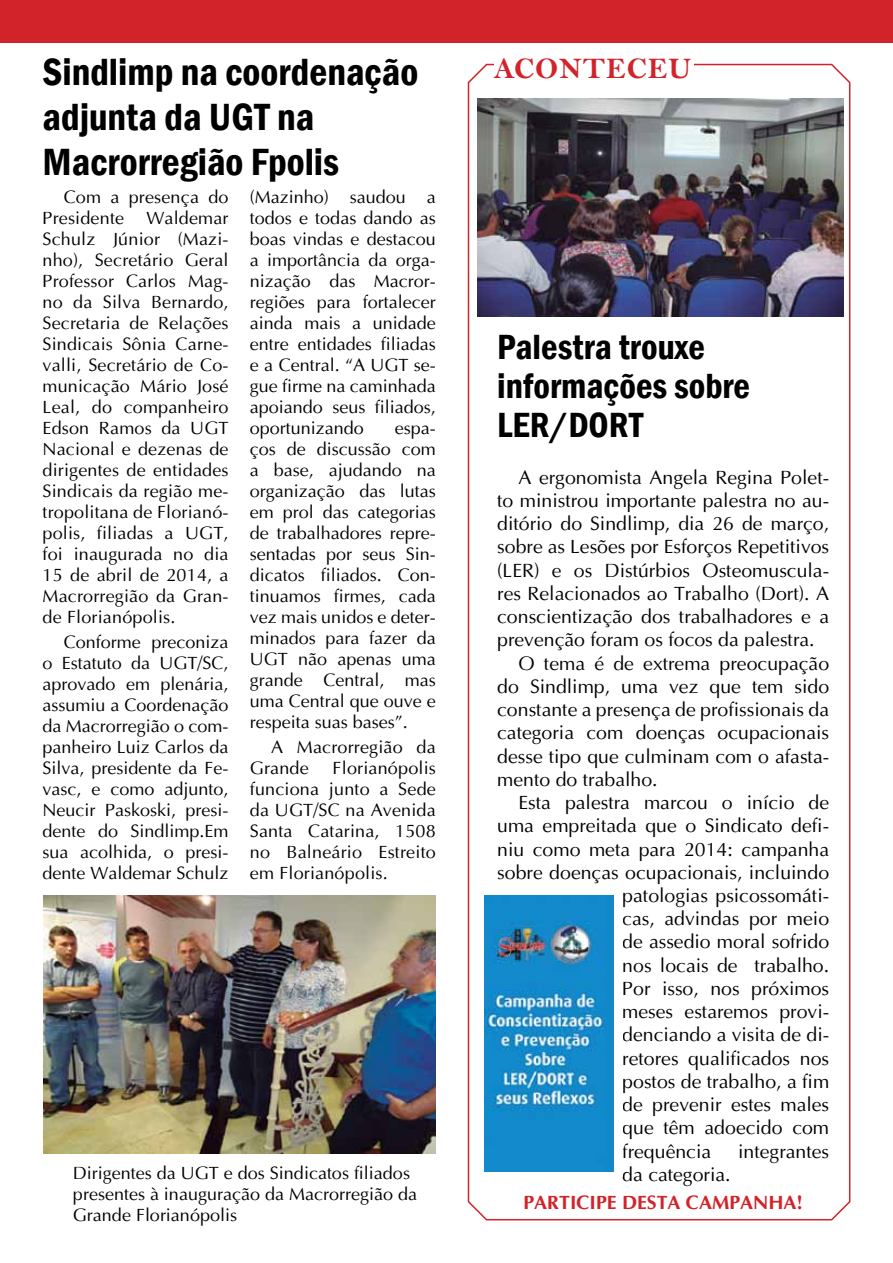
<style>
.page{position:relative;width:893px;height:1263px;background:#fff}
.page>*{position:absolute;margin:0;border:0;box-sizing:border-box;transform-origin:0 0}
.t1{font:600 condensed 39px/45px "Franklin Gothic";color:#000}
.t2{font:600 condensed 36px/39px "Franklin Gothic";color:#000}
.t3{font:30px "Bell MT Bold";letter-spacing:.03em;color:#d2232a}
.t4{font:19.5px "Ottawa Plain";color:#000}
.t5{font:700 19.5px "Ottawa";color:#d2232a}
.t6{font:18px/21px "Ottawa Plain";color:#000;text-align:justify}
</style>
<div class="page">
<div style="left:0;top:0;width:893px;height:43px;background:#d2232a"></div>
<svg style="left:467px;top:63px;width:384px;height:1158px"></svg>
<div style="left:494px;top:58px;width:199px;height:26px;background:#fff"></div>
<div style="left:478px;top:888px;width:144px;height:289px;background:#fff"></div>
<img style="left:485px;top:896px;width:129px;height:275px">
<img style="left:44px;top:895px;width:392px;height:258px">
<img style="left:477px;top:99px;width:366px;height:217px">
<h1 class="t1" style="left:43px;top:49px;width:377px">Sindlimp na coordenação adjunta da UGT na<br>Macrorregião Fpolis</h1>
<p class="t6" style="left:43px;top:186px;width:188px;text-indent:21px">Com a presença do Presidente Waldemar Schulz Júnior (Mazi&shy;nho), Secretário Geral Professor Carlos Mag&shy;no da Silva Bernardo, Secretaria de Relações Sindicais Sônia Carne&shy;valli, Secretário de Co&shy;municação Mário José Leal, do companheiro Edson Ramos da UGT Nacional e dezenas de dirigentes de entidades Sindicais da região me&shy;tropolitana de Florianó&shy;polis, filiadas a UGT, foi inaugurada no dia 15 de abril de 2014, a Macrorregião da Gran&shy;de Florianópolis.</p>
<p class="t6" style="left:43px;top:632px;width:188px;text-indent:21px">Conforme preconiza o Estatuto da UGT/SC, aprovado em plenária, assumiu a Coordenação da Macrorregião o com&shy;panheiro Luiz Carlos da Silva, presidente da Fe&shy;vasc, e como adjunto, Neucir Paskoski, presi&shy;dente do Sindlimp.Em sua acolhida, o presi&shy;dente Waldemar Schulz</p>
<p class="t6" style="left:250px;top:186px;width:188px">(Mazinho) saudou a todos e todas dando as boas vindas e destacou a importância da orga&shy;nização das Macror&shy;regiões para fortalecer ainda mais a unidade entre entidades filiadas e a Central. “A UGT se&shy;gue firme na caminhada apoiando seus filiados, oportunizando</p>
<p class="t6" style="left:250px;top:417px;width:188px;text-indent:145px">espa&shy;ços de discussão com a base, ajudando na organização das lutas em prol das categorias de trabalhadores repre&shy;sentadas por seus Sin&shy;dicatos filiados. Con&shy;tinuamos firmes, cada vez mais unidos e deter&shy;minados para fazer da UGT não apenas uma grande Central, mas uma Central que ouve e respeita suas bases”.</p>
<p class="t6" style="left:250px;top:737px;width:188px;text-indent:21px">A Macrorregião da<br>Grande</p>
<p class="t6" style="left:250px;top:758px;width:188px;text-indent:83px">Florianópolis funciona junto a Sede da UGT/SC na Avenida Santa Catarina, 1508 no Balneário Estreito em Florianópolis.</p>
<p class="t6" style="left:73px;top:1162px;width:346px;text-align:left">Dirigentes da UGT e dos Sindicatos filiados presentes à inauguração da Macrorregião da<br>Grande Florianópolis</p>
<h3 class="t3" style="left:494px;top:50px;width:199px">ACONTECEU</h3>
<h2 class="t2" style="left:497px;top:327px;width:254px">Palestra trouxe informações sobre<br>LER/DORT</h2>
<p class="t4" style="left:518px;top:465px;width:312px">A ergonomista Angela Regina Polet-</p>
<p class="t4" style="left:497px;top:489px;width:333px">to ministrou importante palestra no au-</p>
<p class="t4" style="left:497px;top:512px;width:333px">ditório do Sindlimp, dia 26 de março,</p>
<p class="t4" style="left:497px;top:535px;width:333px">sobre as Lesões por Esforços Repetitivos</p>
<p class="t4" style="left:497px;top:558px;width:333px">(LER) e os Distúrbios Osteomuscula-</p>
<p class="t4" style="left:497px;top:582px;width:333px">res Relacionados ao Trabalho (Dort). A</p>
<p class="t4" style="left:497px;top:605px;width:333px">conscientização dos trabalhadores e a</p>
<p class="t4" style="left:497px;top:628px;width:319px">prevenção foram os focos da palestra.</p>
<p class="t4" style="left:518px;top:651px;width:312px">O tema é de extrema preocupação</p>
<p class="t4" style="left:497px;top:675px;width:333px">do Sindlimp, uma vez que tem sido</p>
<p class="t4" style="left:497px;top:698px;width:333px">constante a presença de profissionais da</p>
<p class="t4" style="left:497px;top:721px;width:333px">categoria com doenças ocupacionais</p>
<p class="t4" style="left:497px;top:744px;width:333px">desse tipo que culminam com o afasta-</p>
<p class="t4" style="left:497px;top:768px;width:162px">mento do trabalho.</p>
<p class="t4" style="left:518px;top:791px;width:312px">Esta palestra marcou o início de</p>
<p class="t4" style="left:497px;top:814px;width:333px">uma empreitada que o Sindicato defi-</p>
<p class="t4" style="left:497px;top:837px;width:333px">niu como meta para 2014: campanha</p>
<p class="t4" style="left:497px;top:861px;width:333px">sobre doenças ocupacionais, incluindo</p>
<p class="t4" style="left:622px;top:884px;width:208px">patologias psicossomáti-</p>
<p class="t4" style="left:622px;top:907px;width:208px">cas, advindas por meio</p>
<p class="t4" style="left:622px;top:930px;width:208px">de assedio moral sofrido</p>
<p class="t4" style="left:622px;top:954px;width:208px">nos locais de trabalho.</p>
<p class="t4" style="left:622px;top:977px;width:208px">Por isso, nos próximos</p>
<p class="t4" style="left:622px;top:1000px;width:208px">meses estaremos provi-</p>
<p class="t4" style="left:622px;top:1023px;width:208px">denciando a visita de di-</p>
<p class="t4" style="left:622px;top:1047px;width:208px">retores qualificados nos</p>
<p class="t4" style="left:622px;top:1070px;width:208px">postos de trabalho, a fim</p>
<p class="t4" style="left:622px;top:1093px;width:208px">de prevenir estes males</p>
<p class="t4" style="left:622px;top:1116px;width:208px">que têm adoecido com</p>
<p class="t4" style="left:622px;top:1140px;width:90px">frequência</p>
<p class="t4" style="left:738px;top:1140px;width:92px">integrantes</p>
<p class="t4" style="left:622px;top:1163px;width:110px">da categoria.</p>
<p class="t5" style="left:523px;top:1190px;width:111px">PARTICIPE DESTA</p>
<p class="t5" style="left:686px;top:1190px;width:15px">CAMPA</p>
<p class="t5" style="left:753px;top:1190px;width:51px">NHA!</p>
</div>
